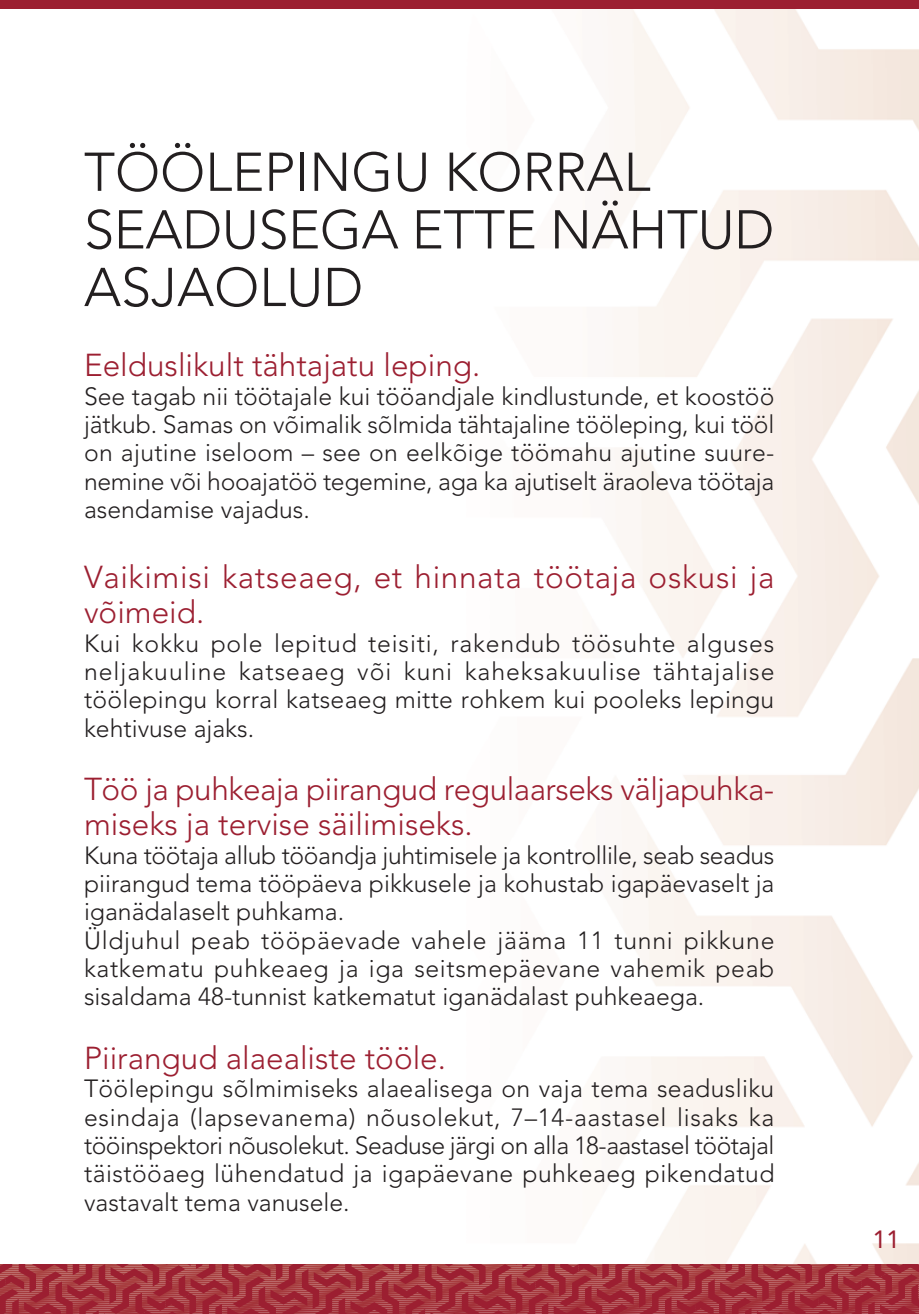
<style>
.page{position:relative;width:919px;height:1314px;background:#fff}
.page>*{position:absolute;margin:0;border:0;box-sizing:border-box;transform-origin:0 0}
.t1{font:300 54px/57.6px "Avenir EE";color:#231f20}
.t2{font:300 31.5px/35.1px "Avenir EE";color:#9c1f31}
.t3{font:300 31.5px/35.1px "Avenir EE";letter-spacing:.02em;color:#9c1f31}
.t4{font:300 24.75px/28.3px "Avenir EE";color:#231f20;text-align:justify}
.t5{font:24.75px "Avenir EE";color:#9c1f31}
</style>
<div class="page">
<img style="left:608px;top:9px;width:310px;height:1255px">
<div style="left:0;top:0;width:918px;height:9px;background:#9c1f31"></div>
<svg style="left:0;top:1264px;width:918px;height:50px;background:#a4353f"></svg>
<h1 class="t1" style="left:84px;top:147px;width:691px">TÖÖLEPINGU KORRAL<br>SEADUSEGA ETTE NÄHTUD<br>ASJAOLUD</h1>
<p class="t2" style="left:84px;top:350px;width:398px">Eelduslikult tähtajatu leping.</p>
<p class="t4" style="left:84px;top:384px;width:691px">See tagab nii töötajale kui tööandjale kindlustunde, et koostöö jätkub. Samas on võimalik sõlmida tähtajaline tööleping, kui tööl on ajutine iseloom – see on eelkõige töömahu ajutine suure&shy;nemine või hooajatöö tegemine, aga ka ajutiselt äraoleva töötaja asendamise vajadus.</p>
<p class="t3" style="left:84px;top:562px;width:691px">Vaikimisi katseaeg, et hinnata töötaja oskusi ja võimeid.</p>
<p class="t4" style="left:84px;top:631px;width:691px">Kui kokku pole lepitud teisiti, rakendub töösuhte alguses neljakuuline katseaeg või kuni kaheksakuulise tähtajalise töölepingu korral katseaeg mitte rohkem kui pooleks lepingu kehtivuse ajaks.</p>
<p class="t2" style="left:84px;top:774px;width:691px">Töö ja puhkeaja piirangud regulaarseks väljapuhka&shy;miseks ja tervise säilimiseks.</p>
<p class="t4" style="left:84px;top:843px;width:692px;text-align:left">Kuna töötaja allub tööandja juhtimisele ja kontrollile, seab seadus piirangud tema tööpäeva pikkusele ja kohustab igapäevaselt ja iganädalaselt puhkama.<br>Üldjuhul peab tööpäevade vahele jääma 11 tunni pikkune katkematu puhkeaeg ja iga seitsmepäevane vahemik peab sisaldama 48-tunnist katkematut iganädalast puhkeaega.</p>
<p class="t2" style="left:84px;top:1043px;width:363px">Piirangud alaealiste tööle.</p>
<p class="t4" style="left:84px;top:1076px;width:692px">Töölepingu sõlmimiseks alaealisega on vaja tema seadusliku esindaja (lapsevanema) nõusolekut, 7–14-aastasel lisaks ka tööinspektori nõusolekut. Seaduse järgi on alla 18-aastasel töötajal täistööaeg lühendatud ja igapäevane puhkeaeg pikendatud vastavalt tema vanusele.</p>
<p class="t5" style="left:872px;top:1229px;width:29px">11</p>
</div>
